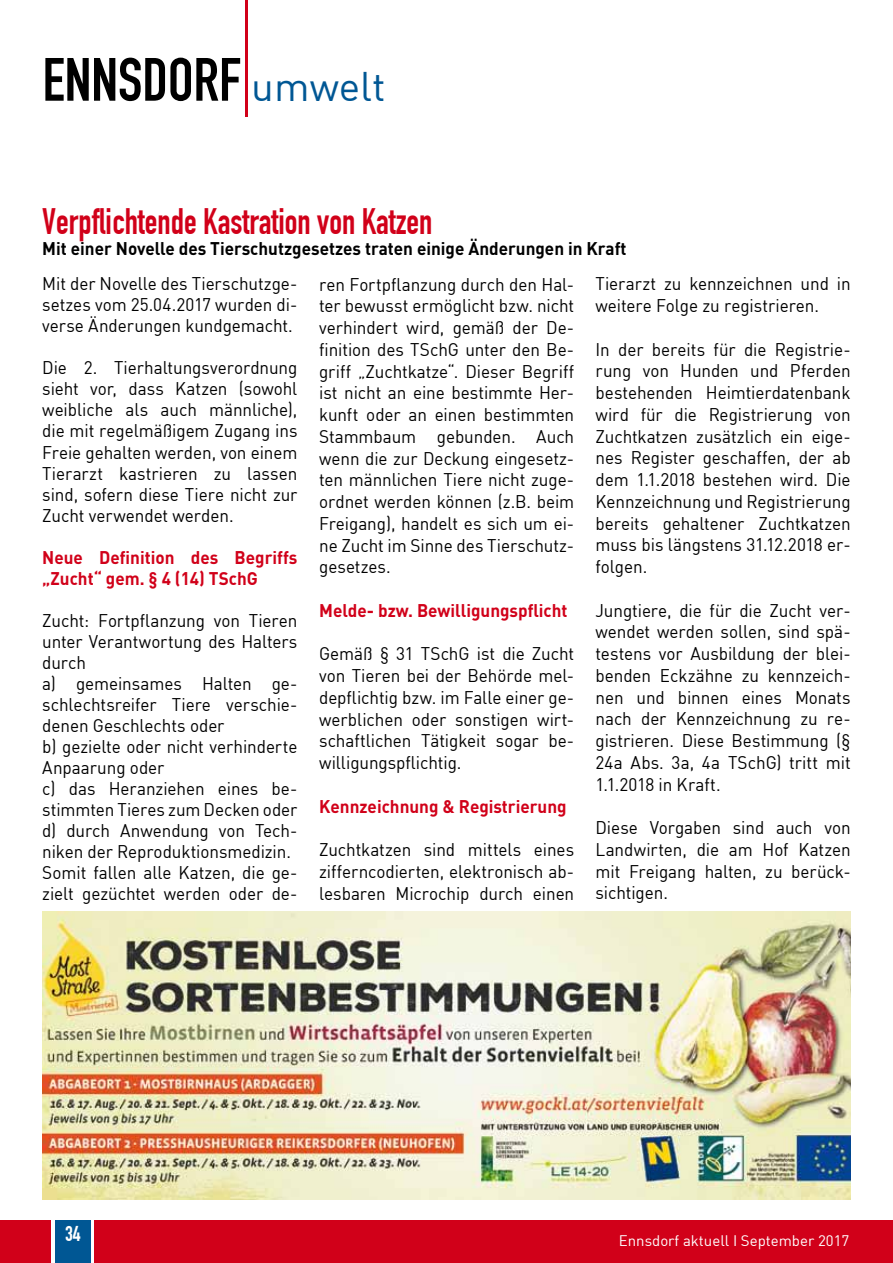
<style>
.page{position:relative;width:893px;height:1263px;background:#fff}
.page>*{position:absolute;margin:0;border:0;box-sizing:border-box;transform-origin:0 0}
.t1{font:60px "DIN Engschrift";color:#000}
.t2{font:40.5px "DIN";color:#005794}
.t3{font:36px "DIN Engschrift";color:#d10019;scale:.95 1}
.t4{font:21px "DIN Engschrift";color:#fff}
.t5{font:18px/21.8px "DIN";letter-spacing:-.005em;color:#000;text-align:justify;scale:.95 1}
.t6{font:700 18px/21px "DIN";color:#d10019;scale:.95 1}
.t7{font:700 18px "DIN";color:#000;scale:.95 1}
.t8{font:15px "DIN";color:#fff}
</style>
<div class="page">
<div style="left:0;top:1220px;width:893px;height:43px;background:#d10019"></div>
<div style="left:51px;top:1220px;width:43px;height:43px;background:linear-gradient(to bottom,#fff,#fff)"></div>
<div style="left:55px;top:1220px;width:35px;height:43px;background:#005794"></div>
<hr style="left:245px;top:0;width:3px;height:117px;background:#d10019">
<img style="left:42px;top:911px;width:809px;height:288px">
<h1 class="t1" style="left:43px;top:44px;width:200px">ENNSDORF</h1>
<h2 class="t2" style="left:251px;top:61px;width:136px">umwelt</h2>
<h3 class="t3" style="left:42px;top:200px;width:412px">Verpflichtende Kastration von Katzen</h3>
<p class="t7" style="left:42px;top:237px;width:616px">Mit einer Novelle des Tierschutzgesetzes traten einige Änderungen in Kraft</p>
<p class="t5" style="left:42px;top:273px;width:270px;line-height:21px">Mit der Novelle des Tierschutzge&shy;setzes vom 25.04.2017 wurden di&shy;verse Änderungen kundgemacht.</p>
<p class="t5" style="left:42px;top:357px;width:270px;line-height:21px">Die 2. Tierhaltungsverordnung sieht vor, dass Katzen (sowohl weibliche als auch männliche), die mit regelmäßigem Zugang ins Freie gehalten werden, von einem Tierarzt kastrieren zu lassen sind, sofern diese Tiere nicht zur Zucht verwendet werden.</p>
<p class="t6" style="left:42px;top:546px;width:270px">Neue Definition des Begriffs „Zucht“ gem. § 4 (14) TSchG</p>
<p class="t5" style="left:42px;top:609px;width:270px;line-height:21px;text-align:left">Zucht: Fortpflanzung von Tieren unter Verantwortung des Halters durch<br>a) gemeinsames Halten ge&shy;schlechtsreifer Tiere verschie&shy;denen Geschlechts oder<br>b) gezielte oder nicht verhinderte<br>Anpaarung oder<br>c) das Heranziehen eines be&shy;stimmten Tieres zum Decken oder d) durch Anwendung von Tech&shy;niken der Reproduktionsmedizin.<br>Somit fallen alle Katzen, die ge&shy;zielt gezüchtet werden oder de-</p>
<p class="t5" style="left:319px;top:273px;width:270px">ren Fortpflanzung durch den Hal&shy;ter bewusst ermöglicht bzw. nicht verhindert wird, gemäß der De&shy;finition des TSchG unter den Be&shy;griff „Zuchtkatze“. Dieser Begriff ist nicht an eine bestimmte Her&shy;kunft oder an einen bestimmten Stammbaum gebunden. Auch wenn die zur Deckung eingesetz&shy;ten männlichen Tiere nicht zuge&shy;ordnet werden können (z.B. beim Freigang), handelt es sich um ei&shy;ne Zucht im Sinne des Tierschutz&shy;gesetzes.</p>
<p class="t6" style="left:319px;top:599px;width:263px">Melde- bzw. Bewilligungspflicht</p>
<p class="t5" style="left:319px;top:643px;width:270px">Gemäß § 31 TSchG ist die Zucht von Tieren bei der Behörde mel&shy;depflichtig bzw. im Falle einer ge&shy;werblichen oder sonstigen wirt&shy;schaftlichen Tätigkeit sogar be&shy;willigungspflichtig.</p>
<p class="t6" style="left:319px;top:795px;width:262px">Kennzeichnung &amp; Registrierung</p>
<p class="t5" style="left:319px;top:838px;width:270px">Zuchtkatzen sind mittels eines zifferncodierten, elektronisch ab&shy;lesbaren Microchip durch einen</p>
<p class="t5" style="left:595px;top:273px;width:270px">Tierarzt zu kennzeichnen und in weitere Folge zu registrieren.</p>
<p class="t5" style="left:595px;top:338px;width:270px">In der bereits für die Registrie&shy;rung von Hunden und Pferden bestehenden Heimtierdatenbank wird für die Registrierung von Zuchtkatzen zusätzlich ein eige&shy;nes Register geschaffen, der ab dem 1.1.2018 bestehen wird. Die Kennzeichnung und Registrierung bereits gehaltener Zuchtkatzen muss bis längstens 31.12.2018 er&shy;folgen.</p>
<p class="t5" style="left:595px;top:599px;width:270px">Jungtiere, die für die Zucht ver&shy;wendet werden sollen, sind spä&shy;testens vor Ausbildung der blei&shy;benden Eckzähne zu kennzeich&shy;nen und binnen eines Monats nach der Kennzeichnung zu re&shy;gistrieren. Diese Bestimmung (§ 24a Abs. 3a, 4a TSchG) tritt mit 1.1.2018 in Kraft.</p>
<p class="t5" style="left:595px;top:816px;width:270px">Diese Vorgaben sind auch von Landwirten, die am Hof Katzen mit Freigang halten, zu berück&shy;sichtigen.</p>
<p class="t4" style="left:65px;top:1221px;width:17px">34</p>
<p class="t8" style="left:619px;top:1231px;width:232px">Ennsdorf aktuell I September 2017</p>
</div>
